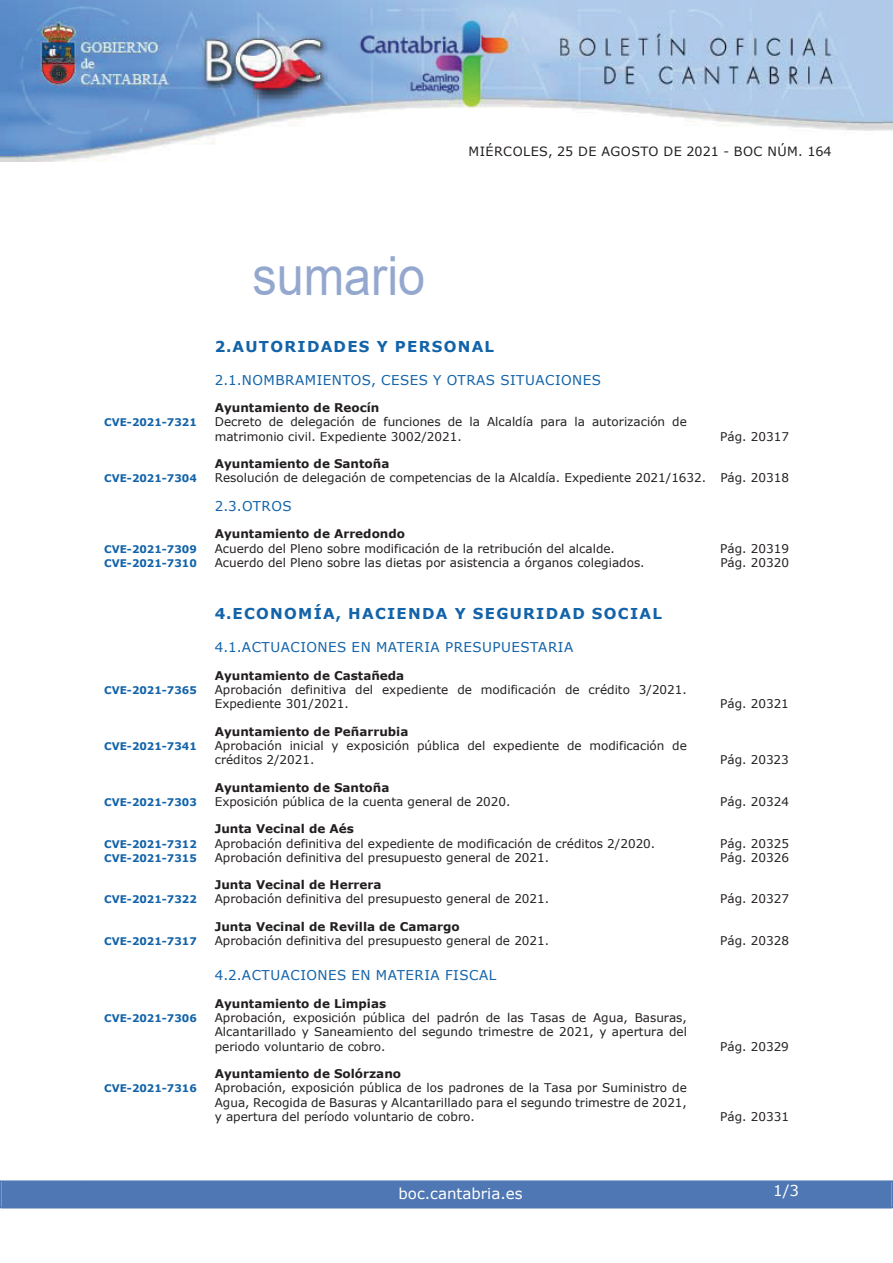
<style>
.page{position:relative;width:893px;height:1263px;background:#fff}
.page>*{position:absolute;margin:0;border:0;box-sizing:border-box;transform-origin:0 0}
.t1{font:54px "Arial";color:#94a8cf;scale:.9 1}
.t2{font:700 15px "Verdana";letter-spacing:.085em;color:#1263a9}
.t3{font:15px "Verdana";color:#fff}
.t4{font:13.5px "Verdana";letter-spacing:.035em;color:#1263a9}
.t5{font:12.75px "Verdana";letter-spacing:.035em;color:#231f20}
.t6{font:12px/14.4px "Verdana";color:#231f20}
.t7{font:700 12px "Verdana";color:#231f20}
.t8{font:700 10.5px "Verdana";color:#1263a9}
</style>
<div class="page">
<img style="left:0;top:0;width:893px;height:161px">
<div style="left:2px;top:1181px;width:889px;height:27px;background:#4f77b3"></div>
<div style="left:0;top:1180px;width:893px;height:28px;border:2px solid #4f77b3"></div>
<h1 class="t1" style="left:252px;top:246px;width:194px">sumario</h1>
<p class="t5" style="left:468px;top:143px;width:365px">MIÉRCOLES, 25 DE AGOSTO DE 2021 - BOC NÚM. 164</p>
<p class="t2" style="left:215px;top:337px;width:281px">2.AUTORIDADES Y PERSONAL</p>
<p class="t4" style="left:215px;top:371px;width:388px">2.1.NOMBRAMIENTOS, CESES Y OTRAS SITUACIONES</p>
<p class="t7" style="left:215px;top:400px;width:166px">Ayuntamiento de Reocín</p>
<p class="t8" style="left:104px;top:416px;width:94px">CVE-2021-7321</p>
<p class="t6" style="left:215px;top:414px;width:474px">Decreto de delegación de funciones de la Alcaldía para la autorización de matrimonio civil. Expediente 3002/2021.</p>
<p class="t7" style="left:215px;top:456px;width:176px">Ayuntamiento de Santoña</p>
<p class="t6" style="left:720px;top:429px;width:70px">Pág. 20317</p>
<p class="t8" style="left:104px;top:472px;width:94px">CVE-2021-7304</p>
<p class="t6" style="left:215px;top:470px;width:576px">Resolución de delegación de competencias de la Alcaldía. Expediente 2021/1632. Pág. 20318</p>
<p class="t4" style="left:215px;top:498px;width:78px">2.3.OTROS</p>
<p class="t7" style="left:215px;top:526px;width:192px">Ayuntamiento de Arredondo</p>
<p class="t8" style="left:104px;top:542px;width:94px">CVE-2021-7309</p>
<p class="t6" style="left:215px;top:541px;width:402px">Acuerdo del Pleno sobre modificación de la retribución del alcalde.</p>
<p class="t6" style="left:720px;top:541px;width:70px">Pág. 20319</p>
<p class="t8" style="left:104px;top:557px;width:94px">CVE-2021-7310</p>
<p class="t6" style="left:215px;top:555px;width:431px">Acuerdo del Pleno sobre las dietas por asistencia a órganos colegiados.</p>
<p class="t6" style="left:720px;top:555px;width:70px">Pág. 20320</p>
<p class="t2" style="left:215px;top:604px;width:449px">4.ECONOMÍA, HACIENDA Y SEGURIDAD SOCIAL</p>
<p class="t4" style="left:215px;top:639px;width:360px">4.1.ACTUACIONES EN MATERIA PRESUPUESTARIA</p>
<p class="t7" style="left:215px;top:668px;width:191px">Ayuntamiento de Castañeda</p>
<p class="t8" style="left:104px;top:683px;width:94px">CVE-2021-7365</p>
<p class="t6" style="left:215px;top:682px;width:474px">Aprobación definitiva del expediente de modificación de crédito 3/2021.<br>Expediente 301/2021.</p>
<p class="t6" style="left:720px;top:696px;width:70px">Pág. 20321</p>
<p class="t7" style="left:215px;top:724px;width:195px">Ayuntamiento de Peñarrubia</p>
<p class="t8" style="left:104px;top:739px;width:94px">CVE-2021-7341</p>
<p class="t6" style="left:215px;top:738px;width:474px">Aprobación inicial y exposición pública del expediente de modificación de créditos 2/2021.</p>
<p class="t7" style="left:215px;top:779px;width:176px">Ayuntamiento de Santoña</p>
<p class="t6" style="left:720px;top:752px;width:70px">Pág. 20323</p>
<p class="t8" style="left:104px;top:795px;width:94px">CVE-2021-7303</p>
<p class="t6" style="left:215px;top:794px;width:297px">Exposición pública de la cuenta general de 2020.</p>
<p class="t6" style="left:720px;top:794px;width:70px">Pág. 20324</p>
<p class="t7" style="left:215px;top:821px;width:141px">Junta Vecinal de Aés</p>
<p class="t8" style="left:104px;top:837px;width:94px">CVE-2021-7312</p>
<p class="t6" style="left:215px;top:836px;width:442px">Aprobación definitiva del expediente de modificación de créditos 2/2020.</p>
<p class="t6" style="left:720px;top:836px;width:70px">Pág. 20325</p>
<p class="t8" style="left:104px;top:851px;width:94px">CVE-2021-7315</p>
<p class="t6" style="left:215px;top:850px;width:336px">Aprobación definitiva del presupuesto general de 2021.</p>
<p class="t6" style="left:720px;top:850px;width:70px">Pág. 20326</p>
<p class="t7" style="left:215px;top:877px;width:168px">Junta Vecinal de Herrera</p>
<p class="t8" style="left:104px;top:893px;width:94px">CVE-2021-7322</p>
<p class="t6" style="left:215px;top:891px;width:336px">Aprobación definitiva del presupuesto general de 2021.</p>
<p class="t6" style="left:720px;top:891px;width:70px">Pág. 20327</p>
<p class="t7" style="left:215px;top:919px;width:246px">Junta Vecinal de Revilla de Camargo</p>
<p class="t8" style="left:104px;top:934px;width:94px">CVE-2021-7317</p>
<p class="t6" style="left:215px;top:933px;width:336px">Aprobación definitiva del presupuesto general de 2021.</p>
<p class="t6" style="left:720px;top:933px;width:70px">Pág. 20328</p>
<p class="t4" style="left:215px;top:967px;width:283px">4.2.ACTUACIONES EN MATERIA FISCAL</p>
<p class="t7" style="left:215px;top:995px;width:173px">Ayuntamiento de Limpias</p>
<p class="t8" style="left:104px;top:1011px;width:94px">CVE-2021-7306</p>
<p class="t6" style="left:215px;top:1010px;width:474px;text-align:justify">Aprobación, exposición pública del padrón de las Tasas de Agua, Basuras, Alcantarillado y Saneamiento del segundo trimestre de 2021, y apertura del periodo voluntario de cobro.</p>
<p class="t6" style="left:720px;top:1039px;width:70px">Pág. 20329</p>
<p class="t7" style="left:215px;top:1066px;width:188px">Ayuntamiento de Solórzano</p>
<p class="t8" style="left:104px;top:1082px;width:94px">CVE-2021-7316</p>
<p class="t6" style="left:215px;top:1080px;width:474px;text-align:justify">Aprobación, exposición pública de los padrones de la Tasa por Suministro de Agua, Recogida de Basuras y Alcantarillado para el segundo trimestre de 2021, y apertura del período voluntario de cobro.</p>
<p class="t3" style="left:398px;top:1184px;width:126px">boc.cantabria.es</p>
<p class="t6" style="left:720px;top:1109px;width:70px">Pág. 20331</p>
<p class="t3" style="left:773px;top:1181px;width:27px">1/3</p>
</div>
